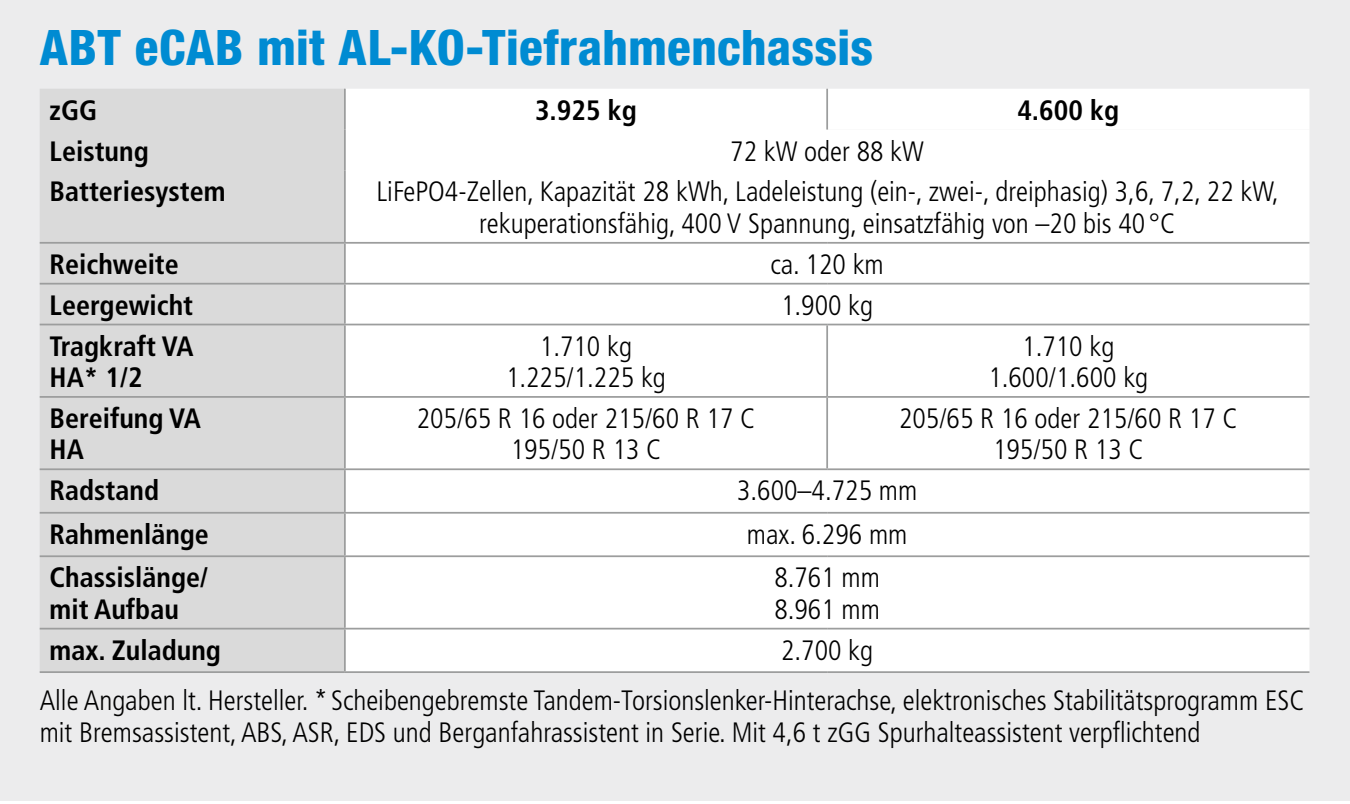
<style>
.page{position:relative;width:1350px;height:804px;background:#fff}
.page>*{position:absolute;margin:0;border:0;box-sizing:border-box;transform-origin:0 0}
.t1{font:800 condensed 49px "Helvetica Neue LT Std";letter-spacing:.01em;color:#008bd2}
.t2{font:300 condensed 28px/31.5px "Frutiger LT Std";color:#000;text-align:center}
.t3{font:700 condensed 28px/31.5px "Frutiger LT Std";color:#000}
</style>
<div class="page">
<div style="left:0;top:0;width:1348px;height:800px;background:#ececed"></div>
<div style="left:40px;top:89px;width:304px;height:582px;background:#dadada"></div>
<div style="left:346px;top:89px;width:963px;height:582px;background:#fff"></div>
<div style="left:827px;top:89px;width:482px;height:379px;background:#fff"></div>
<hr style="left:344px;top:89px;width:2px;height:41px;background:#9c9d9d">
<hr style="left:344px;top:130px;width:2px;height:40px;background:#9c9d9d">
<hr style="left:344px;top:170px;width:2px;height:72px;background:#9c9d9d">
<hr style="left:826px;top:89px;width:2px;height:41px;background:#9c9d9d">
<hr style="left:40px;top:242px;width:305px;height:2px;background:#9c9d9d">
<hr style="left:344px;top:244px;width:2px;height:39px;background:#9c9d9d">
<hr style="left:345px;top:242px;width:482px;height:2px;background:#9c9d9d">
<hr style="left:827px;top:242px;width:482px;height:2px;background:#9c9d9d">
<hr style="left:40px;top:283px;width:305px;height:1px;background:#9c9d9d">
<hr style="left:344px;top:284px;width:2px;height:40px;background:#9c9d9d">
<hr style="left:345px;top:283px;width:482px;height:1px;background:#9c9d9d">
<hr style="left:827px;top:283px;width:482px;height:1px;background:#9c9d9d">
<hr style="left:40px;top:324px;width:305px;height:1px;background:#9c9d9d">
<hr style="left:344px;top:325px;width:2px;height:71px;background:#9c9d9d">
<hr style="left:345px;top:324px;width:482px;height:1px;background:#9c9d9d">
<hr style="left:826px;top:325px;width:2px;height:71px;background:#9c9d9d">
<hr style="left:827px;top:324px;width:482px;height:1px;background:#9c9d9d">
<hr style="left:40px;top:396px;width:305px;height:2px;background:#9c9d9d">
<hr style="left:344px;top:398px;width:2px;height:70px;background:#9c9d9d">
<hr style="left:345px;top:396px;width:482px;height:2px;background:#9c9d9d">
<hr style="left:826px;top:398px;width:2px;height:70px;background:#9c9d9d">
<hr style="left:827px;top:396px;width:482px;height:2px;background:#9c9d9d">
<hr style="left:40px;top:468px;width:305px;height:2px;background:#9c9d9d">
<hr style="left:40px;top:512px;width:305px;height:1px;background:#9c9d9d">
<hr style="left:40px;top:555px;width:305px;height:2px;background:#9c9d9d">
<hr style="left:40px;top:627px;width:305px;height:2px;background:#9c9d9d">
<hr style="left:40px;top:671px;width:305px;height:2px;background:#9c9d9d">
<hr style="left:344px;top:470px;width:2px;height:42px;background:#9c9d9d">
<hr style="left:344px;top:513px;width:2px;height:42px;background:#9c9d9d">
<hr style="left:344px;top:557px;width:2px;height:70px;background:#9c9d9d">
<hr style="left:344px;top:629px;width:2px;height:42px;background:#9c9d9d">
<hr style="left:345px;top:468px;width:482px;height:2px;background:#9c9d9d">
<hr style="left:827px;top:468px;width:482px;height:2px;background:#9c9d9d">
<hr style="left:345px;top:512px;width:482px;height:1px;background:#9c9d9d">
<hr style="left:827px;top:512px;width:482px;height:1px;background:#9c9d9d">
<hr style="left:345px;top:555px;width:482px;height:2px;background:#9c9d9d">
<hr style="left:827px;top:555px;width:482px;height:2px;background:#9c9d9d">
<hr style="left:345px;top:627px;width:482px;height:2px;background:#9c9d9d">
<hr style="left:827px;top:627px;width:482px;height:2px;background:#9c9d9d">
<hr style="left:345px;top:671px;width:482px;height:2px;background:#9c9d9d">
<hr style="left:827px;top:671px;width:482px;height:2px;background:#9c9d9d">
<h1 class="t1" style="left:40px;top:17px;width:835px">ABT eCAB mit AL-KO-Tiefrahmenchassis</h1>
<p class="t3" style="left:50px;top:94px;width:49px">zGG</p>
<p class="t3" style="left:535px;top:94px;width:103px">3.925 kg</p>
<p class="t3" style="left:1017px;top:94px;width:103px">4.600 kg</p>
<p class="t3" style="left:50px;top:135px;width:101px">Leistung</p>
<p class="t2" style="left:730px;top:135px;width:195px">72 kW oder 88 kW</p>
<p class="t3" style="left:50px;top:176px;width:177px">Batteriesystem</p>
<p class="t2" style="left:376px;top:176px;width:904px">LiFePO4-Zellen, Kapazität 28 kWh, Ladeleistung (ein-, zwei-, dreiphasig) 3,6, 7,2, 22 kW, rekuperationsfähig, 400 V Spannung, einsatzfähig von –20 bis 40 °C</p>
<p class="t3" style="left:50px;top:248px;width:131px">Reichweite</p>
<p class="t2" style="left:770px;top:249px;width:115px">ca. 120 km</p>
<p class="t3" style="left:50px;top:289px;width:145px">Leergewicht</p>
<p class="t2" style="left:781px;top:289px;width:94px">1.900 kg</p>
<p class="t3" style="left:50px;top:330px;width:145px">Tragkraft VA<br>HA* 1/2</p>
<p class="t2" style="left:506px;top:330px;width:161px">1.710 kg<br>1.225/1.225 kg</p>
<p class="t2" style="left:988px;top:330px;width:161px">1.710 kg<br>1.600/1.600 kg</p>
<p class="t3" style="left:50px;top:402px;width:153px">Bereifung VA<br>HA</p>
<p class="t2" style="left:417px;top:403px;width:340px">205/65 R 16 oder 215/60 R 17 C<br>195/50 R 13 C</p>
<p class="t2" style="left:899px;top:403px;width:340px">205/65 R 16 oder 215/60 R 17 C<br>195/50 R 13 C</p>
<p class="t3" style="left:50px;top:475px;width:111px">Radstand</p>
<p class="t2" style="left:737px;top:475px;width:182px">3.600–4.725 mm</p>
<p class="t3" style="left:50px;top:518px;width:161px">Rahmenlänge</p>
<p class="t2" style="left:746px;top:518px;width:162px">max. 6.296 mm</p>
<p class="t3" style="left:50px;top:562px;width:160px">Chassislänge/ mit Aufbau</p>
<p class="t2" style="left:774px;top:562px;width:107px;text-align:left">8.761 mm<br>8.961 mm</p>
<p class="t3" style="left:50px;top:634px;width:173px">max. Zuladung</p>
<p class="t2" style="left:40px;top:625px;width:1266px;line-height:50.8px;text-align:left;text-indent:741px">2.700 kg<br>Alle Angaben lt. Hersteller. * Scheibengebremste Tandem-Torsionslenker-Hinterachse, elektronisches Stabilitätsprogramm ESC</p>
<p class="t2" style="left:40px;top:717px;width:1162px">mit Bremsassistent, ABS, ASR, EDS und Berganfahrassistent in Serie. Mit 4,6 t zGG Spurhalteassistent verpflichtend</p>
</div>
